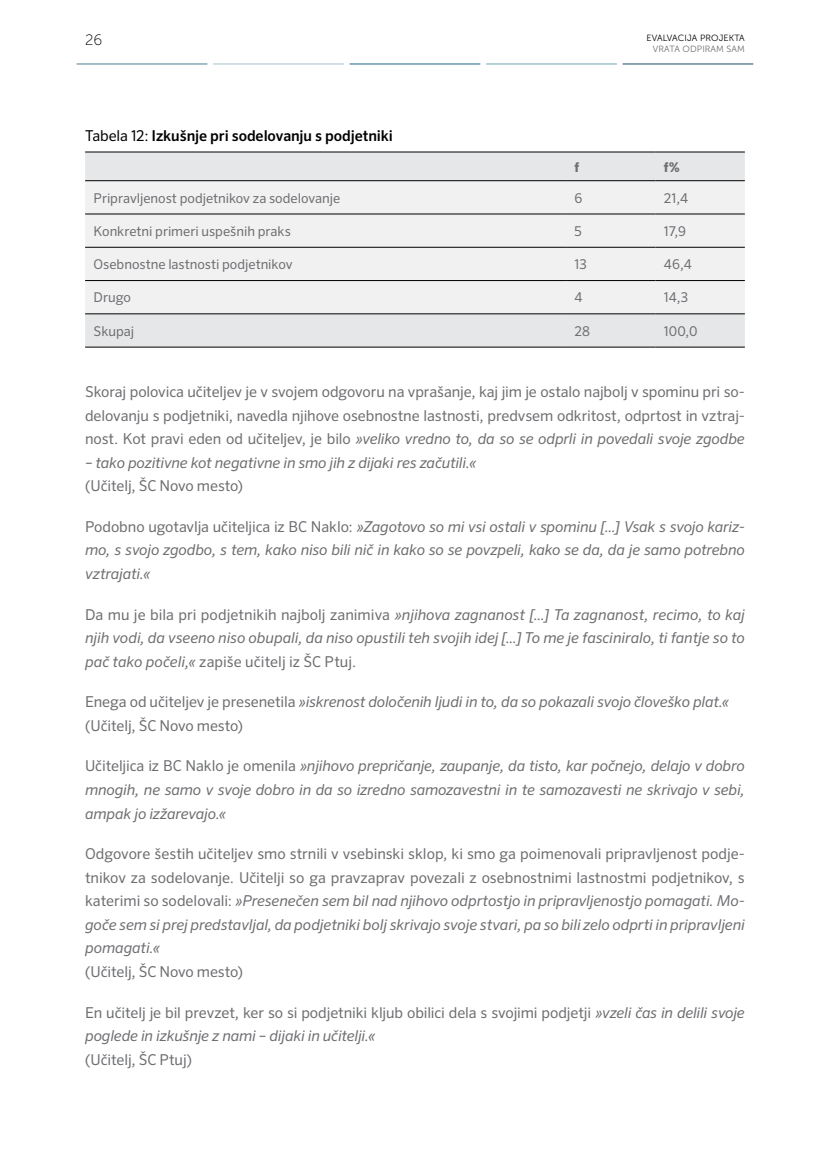
<style>
.page{position:relative;width:830px;height:1149px;background:#fff}
.page>*{position:absolute;margin:0;border:0;box-sizing:border-box;transform-origin:0 0}
.t1{font:15px/23.5px "Sero Pro";letter-spacing:-.01em;color:#6d6e71;text-align:justify}
.t2{font:italic 15px/23.5px "Sero Pro";letter-spacing:-.01em;color:#6d6e71;text-align:justify}
.t3{font:500 15px "Sero Pro";letter-spacing:-.01em;color:#000}
.t4{font:15px "Museo Sans 100";color:#000}
.t5{font:13.5px "Sero Pro";letter-spacing:-.005em;color:#6d6e71}
.t6{font:700 13.5px "Sero Pro";color:#6d6e71}
.t7{font:9px "Museo Sans 300";letter-spacing:.01em;color:#000}
.t8{font:9px "Museo Sans 300";letter-spacing:.01em;color:#6d6e71}
.s1{font-weight:400}
.s2{font-style:italic}
.s3{font-style:normal}
</style>
<div class="page">
<hr style="left:77px;top:63px;width:130px;height:1px;background:#5e8e9f">
<hr style="left:213px;top:63px;width:131px;height:1px;background:#afcad1">
<hr style="left:349px;top:63px;width:131px;height:1px;background:#357793">
<hr style="left:486px;top:63px;width:130px;height:1px;background:#7faab9">
<hr style="left:622px;top:63px;width:131px;height:1px;background:#345f76">
<div style="left:85px;top:153px;width:659px;height:194px;background:#e6e7e8"></div>
<div style="left:85px;top:181px;width:659px;height:132px;background:#f1f1f2"></div>
<hr style="left:85px;top:152px;width:481px;height:1px;background:#000">
<hr style="left:566px;top:152px;width:89px;height:1px;background:#000">
<hr style="left:655px;top:152px;width:89px;height:1px;background:#000">
<hr style="left:85px;top:180px;width:481px;height:1px;background:#000">
<hr style="left:566px;top:180px;width:89px;height:1px;background:#000">
<hr style="left:655px;top:180px;width:89px;height:1px;background:#000">
<hr style="left:85px;top:214px;width:481px;height:1px;background:#000">
<hr style="left:566px;top:214px;width:89px;height:1px;background:#000">
<hr style="left:655px;top:214px;width:89px;height:1px;background:#000">
<hr style="left:85px;top:247px;width:481px;height:1px;background:#000">
<hr style="left:566px;top:247px;width:89px;height:1px;background:#000">
<hr style="left:655px;top:247px;width:89px;height:1px;background:#000">
<hr style="left:85px;top:280px;width:481px;height:1px;background:#000">
<hr style="left:566px;top:280px;width:89px;height:1px;background:#000">
<hr style="left:655px;top:280px;width:89px;height:1px;background:#000">
<hr style="left:85px;top:313px;width:481px;height:1px;background:#000">
<hr style="left:566px;top:313px;width:89px;height:1px;background:#000">
<hr style="left:655px;top:313px;width:89px;height:1px;background:#000">
<hr style="left:85px;top:347px;width:481px;height:1px;background:#000">
<hr style="left:566px;top:347px;width:89px;height:1px;background:#000">
<hr style="left:655px;top:347px;width:89px;height:1px;background:#000">
<p class="t4" style="left:85px;top:32px;width:19px">26</p>
<p class="t3" style="left:85px;top:126px;width:309px"><span class="s1">Tabela 12:</span> Izkušnje pri sodelovanju s podjetniki</p>
<p class="t7" style="left:646px;top:33px;width:100px">EVALVACIJA PROJEKTA</p>
<p class="t8" style="left:652px;top:44px;width:93px">VRATA ODPIRAM SAM</p>
<p class="t6" style="left:574px;top:158px;width:6px">f</p>
<p class="t6" style="left:663px;top:158px;width:17px">f%</p>
<p class="t5" style="left:94px;top:190px;width:248px">Pripravljenost podjetnikov za sodelovanje</p>
<p class="t5" style="left:574px;top:190px;width:9px">6</p>
<p class="t5" style="left:663px;top:190px;width:26px">21,4</p>
<p class="t5" style="left:94px;top:223px;width:199px">Konkretni primeri uspešnih praks</p>
<p class="t5" style="left:574px;top:223px;width:9px">5</p>
<p class="t5" style="left:663px;top:223px;width:24px">17,9</p>
<p class="t5" style="left:94px;top:256px;width:200px">Osebnostne lastnosti podjetnikov</p>
<p class="t5" style="left:574px;top:256px;width:14px">13</p>
<p class="t5" style="left:663px;top:256px;width:29px">46,4</p>
<p class="t5" style="left:94px;top:289px;width:39px">Drugo</p>
<p class="t5" style="left:574px;top:289px;width:10px">4</p>
<p class="t5" style="left:663px;top:289px;width:26px">14,3</p>
<p class="t5" style="left:94px;top:323px;width:42px">Skupaj</p>
<p class="t5" style="left:574px;top:323px;width:17px">28</p>
<p class="t5" style="left:663px;top:323px;width:35px">100,0</p>
<p class="t1" style="left:85px;top:379px;width:661px">Skoraj polovica učiteljev je v svojem odgovoru na vprašanje, kaj jim je ostalo najbolj v spominu pri so&shy;delovanju s podjetniki, navedla njihove osebnostne lastnosti, predvsem odkritost, odprtost in vztraj&shy;nost. Kot pravi eden od učiteljev, je bilo <span class="s2">»veliko vredno to, da so se odprli in povedali svoje zgodbe</span></p>
<p class="t2" style="left:85px;top:450px;width:393px">– tako pozitivne kot negativne in smo jih z dijaki res začutili.«</p>
<p class="t1" style="left:85px;top:474px;width:159px">(Učitelj, ŠC Novo mesto)</p>
<p class="t2" style="left:85px;top:514px;width:661px"><span class="s3">Podobno ugotavlja učiteljica iz BC Naklo:</span> »Zagotovo so mi vsi ostali v spominu […] Vsak s svojo kariz&shy;mo, s svojo zgodbo, s tem, kako niso bili nič in kako so se povzpeli, kako se da, da je samo potrebno vztrajati.«</p>
<p class="t2" style="left:85px;top:602px;width:661px"><span class="s3">Da mu je bila pri podjetnikih najbolj zanimiva</span> »njihova zagnanost […] Ta zagnanost, recimo, to kaj njih vodi, da vseeno niso obupali, da niso opustili teh svojih idej […] To me je fasciniralo, ti fantje so to pač tako počeli,« <span class="s3">zapiše učitelj iz ŠC Ptuj.</span></p>
<p class="t2" style="left:85px;top:689px;width:645px"><span class="s3">Enega od učiteljev je presenetila</span> »iskrenost določenih ljudi in to, da so pokazali svojo človeško plat.« <span class="s3">(Učitelj, ŠC Novo mesto)</span></p>
<p class="t2" style="left:85px;top:754px;width:661px"><span class="s3">Učiteljica iz BC Naklo je omenila</span> »njihovo prepričanje, zaupanje, da tisto, kar počnejo, delajo v dobro mnogih, ne samo v svoje dobro in da so izredno samozavestni in te samozavesti ne skrivajo v sebi, ampak jo izžarevajo.«</p>
<p class="t1" style="left:85px;top:841px;width:661px">Odgovore šestih učiteljev smo strnili v vsebinski sklop, ki smo ga poimenovali pripravljenost podje&shy;tnikov za sodelovanje. Učitelji so ga pravzaprav povezali z osebnostnimi lastnostmi podjetnikov, s katerimi so sodelovali: <span class="s2">»Presenečen sem bil nad njihovo odprtostjo in pripravljenostjo pomagati. Mo&shy;goče sem si prej predstavljal, da podjetniki bolj skrivajo svoje stvari, pa so bili zelo odprti in pripravljeni pomagati.«</span></p>
<p class="t1" style="left:85px;top:959px;width:159px">(Učitelj, ŠC Novo mesto)</p>
<p class="t1" style="left:85px;top:999px;width:661px">En učitelj je bil prevzet, ker so si podjetniki kljub obilici dela s svojimi podjetji <span class="s2">»vzeli čas in delili svoje poglede in izkušnje z nami – dijaki in učitelji.«</span></p>
<p class="t1" style="left:85px;top:1047px;width:108px">(Učitelj, ŠC Ptuj)</p>
</div>
